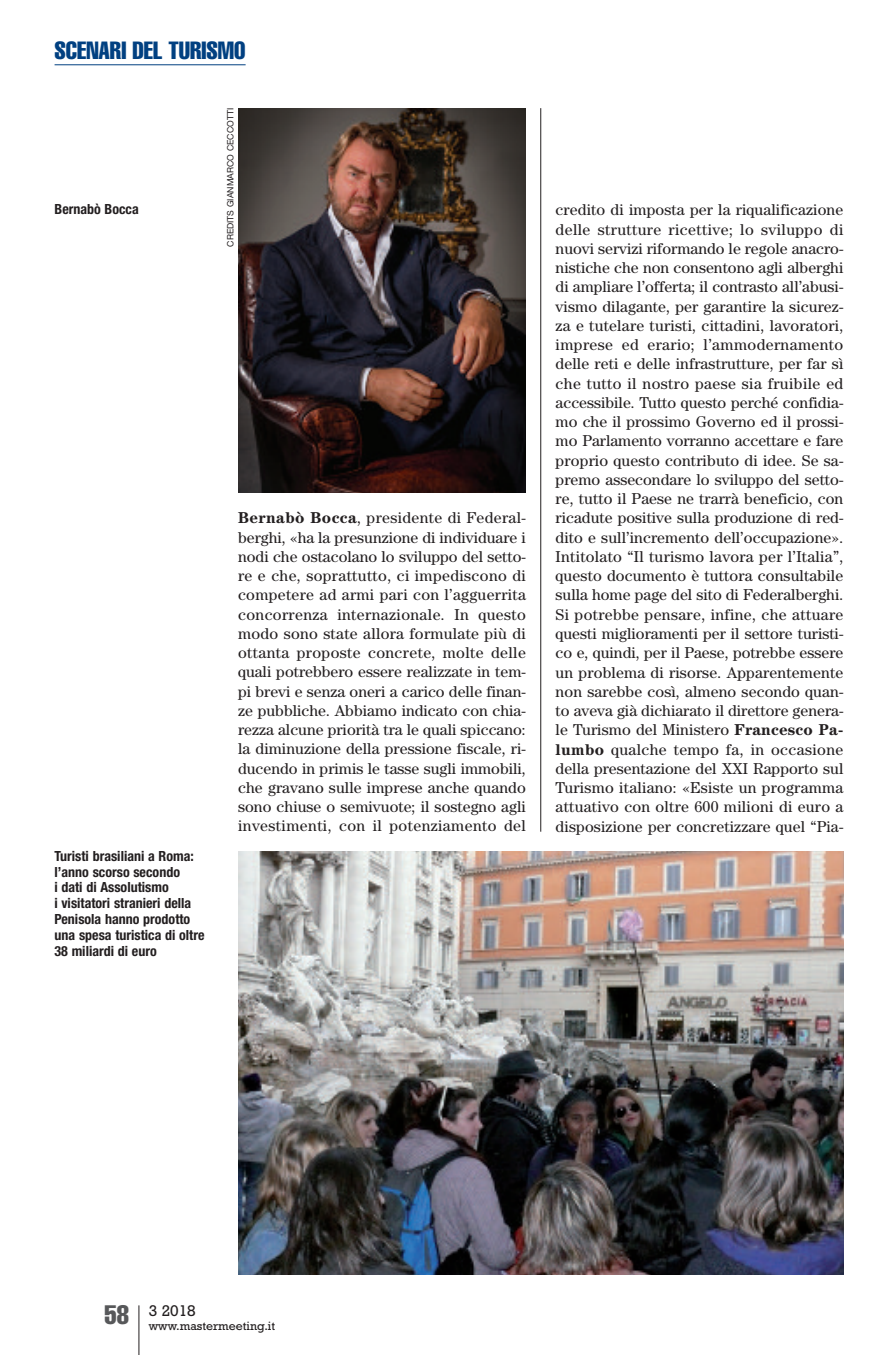
<style>
.page{position:relative;width:893px;height:1355px;background:#fff}
.page>*{position:absolute;margin:0;border:0;box-sizing:border-box;transform-origin:0 0}
.t1{font:extra-condensed 24.5px "Helvetica";color:#014081}
.t2{font:15.75px/19.2px "Century";letter-spacing:.01em;color:#231f20;text-align:justify}
.t3{font:15.75px "Rockwell";color:#231f20}
.t4{font:700 condensed 14px/15.8px "Helvetica Neue";color:#231f20}
.t5{font:12.25px "Rockwell";color:#231f20}
.t6{font:8.75px "Helvetica Neue";color:#231f20}
.s1{font-weight:700}
</style>
<div class="page">
<hr style="left:138px;top:1305px;width:1px;height:49px;background:#231f20">
<hr style="left:55px;top:64px;width:191px;height:1px;background:#014081">
<hr style="left:540px;top:108px;width:1px;height:723px;background:#231f20">
<img style="left:238px;top:108px;width:288px;height:384px">
<img style="left:238px;top:851px;width:605px;height:423px">
<h1 class="t1" style="left:55px;top:42px;width:193px">SCENARI DEL TURISMO</h1>
<p class="t4" style="left:55px;top:203px;width:86px">Bernabò Bocca</p>
<p class="t6" style="left:227px;top:247px;width:140px;rotate:-90deg">CREDITS GIANMARCO CECCOTTI</p>
<p class="t4" style="left:55px;top:849px;width:151px">Turisti brasiliani a Roma: l’anno scorso secondo<br>i dati di Assolutismo<br>i visitatori stranieri della<br>Penisola hanno prodotto una spesa turistica di oltre<br>38 miliardi di euro</p>
<p class="t2" style="left:238px;top:509px;width:289px"><span class="s1">Bernabò Bocca</span>, presidente di Federal&shy;berghi, «ha la presunzione di individuare i nodi che ostacolano lo sviluppo del setto&shy;re e che, soprattutto, ci impediscono di competere ad armi pari con l’agguerrita concorrenza internazionale. In questo modo sono state allora formulate più di ottanta proposte concrete, molte delle quali potrebbero essere realizzate in tem&shy;pi brevi e senza oneri a carico delle finan&shy;ze pubbliche. Abbiamo indicato con chia&shy;rezza alcune priorità tra le quali spiccano: la diminuzione della pressione fiscale, ri&shy;ducendo in primis le tasse sugli immobili, che gravano sulle imprese anche quando sono chiuse o semivuote; il sostegno agli investimenti, con il potenziamento del</p>
<p class="t2" style="left:556px;top:202px;width:289px">credito di imposta per la riqualificazione delle strutture ricettive; lo sviluppo di nuovi servizi riformando le regole anacro&shy;nistiche che non consentono agli alberghi di ampliare l’offerta; il contrasto all’abusi&shy;vismo dilagante, per garantire la sicurez&shy;za e tutelare turisti, cittadini, lavoratori, imprese ed erario; l’ammodernamento delle reti e delle infrastrutture, per far sì che tutto il nostro paese sia fruibile ed accessibile. Tutto questo perché confidia&shy;mo che il prossimo Governo ed il prossi&shy;mo Parlamento vorranno accettare e fare proprio questo contributo di idee. Se sa&shy;premo assecondare lo sviluppo del setto&shy;re, tutto il Paese ne trarrà beneficio, con ricadute positive sulla produzione di red&shy;dito e sull’incremento dell’occupazione».<br>Intitolato “Il turismo lavora per l’Italia”, questo documento è tuttora consultabile sulla home page del sito di Federalberghi.<br>Si potrebbe pensare, infine, che attuare questi miglioramenti per il settore turisti&shy;co e, quindi, per il Paese, potrebbe essere un problema di risorse. Apparentemente non sarebbe così, almeno secondo quan&shy;to aveva già dichiarato il direttore genera&shy;le Turismo del Ministero <span class="s1">Francesco Pa&shy;lumbo</span> qualche tempo fa, in occasione della presentazione del XXI Rapporto sul Turismo italiano: «Esiste un programma attuativo con oltre 600 milioni di euro a disposizione per concretizzare quel “Pia-</p>
<p class="t5" style="left:105px;top:1321px;width:172px"><sup>58</sup> www.mastermeeting.it</p>
<p class="t3" style="left:149px;top:1305px;width:49px">3 2018</p>
</div>
